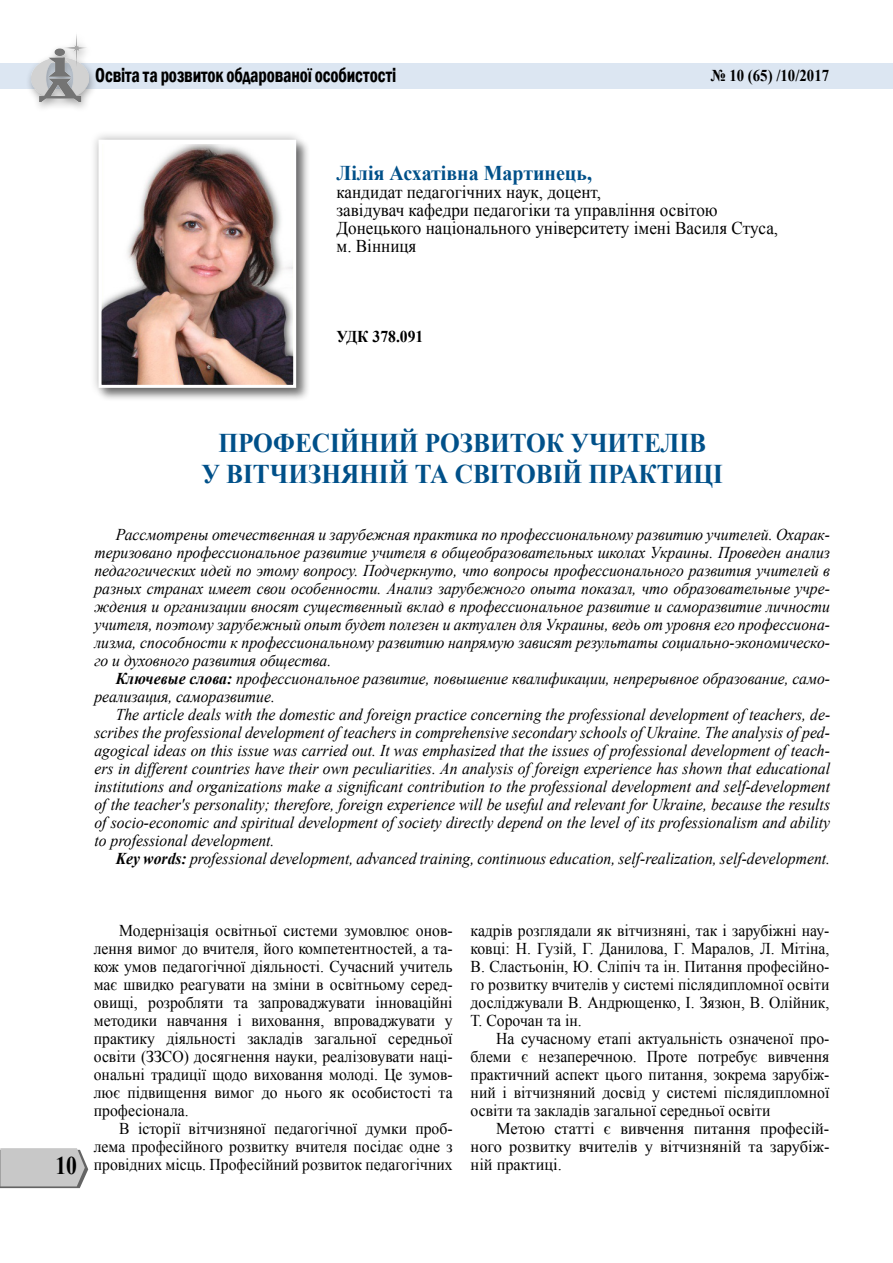
<style>
.page{position:relative;width:893px;height:1263px;background:#fff}
.page>*{position:absolute;margin:0;border:0;box-sizing:border-box;transform-origin:0 0}
.t1{font:700 27px/31.5px "Times New Roman";letter-spacing:-.005em;color:#005089;text-align:center;scale:.94 1}
.t2{font:700 25.5px "Times New Roman";color:#000;scale:.85 1}
.t3{font:700 21px "Times New Roman";color:#005089;scale:.95 1}
.t4{font:600 condensed 20.7px "Franklin Gothic";letter-spacing:-.01em;color:#000;scale:.86 1}
.t5{font:18px/18px "Times New Roman";color:#000;scale:.95 1}
.t6{font:italic 16.5px/18px "Times New Roman";color:#000;text-align:justify;scale:.95 1}
.t7{font:16.5px/18px "Times New Roman";color:#000;text-align:justify;scale:.95 1}
.t8{font:16.5px/18px "Times New Roman";color:#000;text-align:justify}
.t9{font:700 16.5px "Times New Roman";color:#000;scale:.9 1}
.t10{font:700 16.5px "Times New Roman";color:#000;scale:.95 1}
.s1{font-weight:700}
</style>
<div class="page">
<div style="left:1px;top:63px;width:892px;height:26px;background:#dce6f2"></div>
<svg style="left:0;top:1148px;width:88px;height:40px"></svg>
<div style="left:25px;top:31px;width:73px;height:82px;background:#000;opacity:.37"></div>
<img style="left:31px;top:32px;width:57px;height:69px">
<div style="left:96px;top:137px;width:214px;height:265px;background:#f1f1f1"></div>
<div style="left:89px;top:130px;width:217px;height:267px;background:#000;opacity:.3"></div>
<img style="left:103px;top:144px;width:189px;height:240px">
<div style="left:99px;top:140px;width:197px;height:248px;border:3px solid #fff"></div>
<p class="t4" style="left:95px;top:61px;width:351px">Освіта та розвиток обдарованої особистості</p>
<p class="t9" style="left:711px;top:64px;width:133px">№ 10 (65) /10/2017</p>
<p class="t3" style="left:336px;top:158px;width:270px">Лілія Асхатівна Мартинець,</p>
<p class="t5" style="left:336px;top:183px;width:466px">кандидат педагогічних наук, доцент,<br>завідувач кафедри педагогіки та управління освітою Донецького національного університету імені Василя Стуса, м. Вінниця</p>
<p class="t10" style="left:336px;top:325px;width:93px">УДК 378.091</p>
<h1 class="t1" style="left:201px;top:426px;width:556px">ПРОФЕСІЙНИЙ РОЗВИТОК УЧИТЕЛІВ<br>У ВІТЧИЗНЯНІЙ ТА СВІТОВІЙ ПРАКТИЦІ</h1>
<p class="t6" style="left:94px;top:525px;width:776px;text-indent:21px">Рассмотрены отечественная и зарубежная практика по профессиональному развитию учителей. Охарак&shy;теризовано профессиональное развитие учителя в общеобразовательных школах Украины. Проведен анализ педагогических идей по этому вопросу. Подчеркнуто, что вопросы профессионального развития учителей в разных странах имеет свои особенности. Анализ зарубежного опыта показал, что образовательные учре&shy;ждения и организации вносят существенный вклад в профессиональное развитие и саморазвитие личности учителя, поэтому зарубежный опыт будет полезен и актуален для Украины, ведь от уровня его профессиона&shy;лизма, способности к профессиональному развитию напрямую зависят результаты социально-экономическо&shy;го и духовного развития общества.</p>
<p class="t6" style="left:94px;top:669px;width:776px;text-indent:21px"><span class="s1">Ключевые слова:</span> профессиональное развитие, повышение квалификации, непрерывное образование, само&shy;реализация, саморазвитие.</p>
<p class="t6" style="left:94px;top:705px;width:776px;text-indent:21px">The article deals with the domestic and foreign practice concerning the professional development of teachers, de&shy;scribes the professional development of teachers in comprehensive secondary schools of Ukraine. The analysis of ped&shy;agogical ideas on this issue was carried out. It was emphasized that the issues of professional development of teach&shy;ers in different countries have their own peculiarities. An analysis of foreign experience has shown that educational institutions and organizations make a significant contribution to the professional development and self-development of the teacher's personality; therefore, foreign experience will be useful and relevant for Ukraine, because the results of socio-economic and spiritual development of society directly depend on the level of its professionalism and ability to professional development.</p>
<p class="t6" style="left:116px;top:849px;width:753px"><span class="s1">Key words:</span> professional development, advanced training, continuous education, self-realization, self-development.</p>
<h2 class="t2" style="left:55px;top:1148px;width:27px">10</h2>
<p class="t7" style="left:94px;top:921px;width:379px;text-indent:26px">Модернізація освітньої системи зумовлює онов&shy;лення вимог до вчителя, його компетентностей, а та&shy;кож умов педагогічної діяльності. Сучасний учитель має швидко реагувати на зміни в освітньому серед&shy;овищі, розробляти та запроваджувати інноваційні методики навчання і виховання, впроваджувати у практику діяльності закладів загальної середньої освіти (ЗЗСО) досягнення науки, реалізовувати наці&shy;ональні традиції щодо виховання молоді. Це зумов&shy;лює підвищення вимог до нього як особистості та професіонала.</p>
<p class="t7" style="left:94px;top:1119px;width:379px;text-indent:26px">В історії вітчизняної педагогічної думки проб&shy;лема професійного розвитку вчителя посідає одне з провідних місць. Професійний розвиток педагогічних</p>
<p class="t7" style="left:471px;top:921px;width:379px">кадрів розглядали як вітчизняні, так і зарубіжні нау&shy;ковці: Н. Гузій, Г. Данилова, Г. Маралов, Л. Мітіна, В. Сластьонін, Ю. Сліпіч та ін. Питання професійно&shy;го розвитку вчителів у системі післядипломної освіти досліджували В. Андрющенко, І. Зязюн, В. Олійник, Т. Сорочан та ін.</p>
<p class="t7" style="left:471px;top:1029px;width:379px;text-indent:26px">На сучасному етапі актуальність означеної про&shy;блеми є незаперечною. Проте потребує вивчення практичний аспект цього питання, зокрема зарубіж&shy;ний і вітчизняний досвід у системі післядипломної освіти та закладів загальної середньої освіти</p>
<p class="t8" style="left:471px;top:1119px;width:360px;text-indent:26px">Метою статті є вивчення питання професій&shy;ного розвитку вчителів у вітчизняній та зарубіж&shy;ній практиці.</p>
</div>
